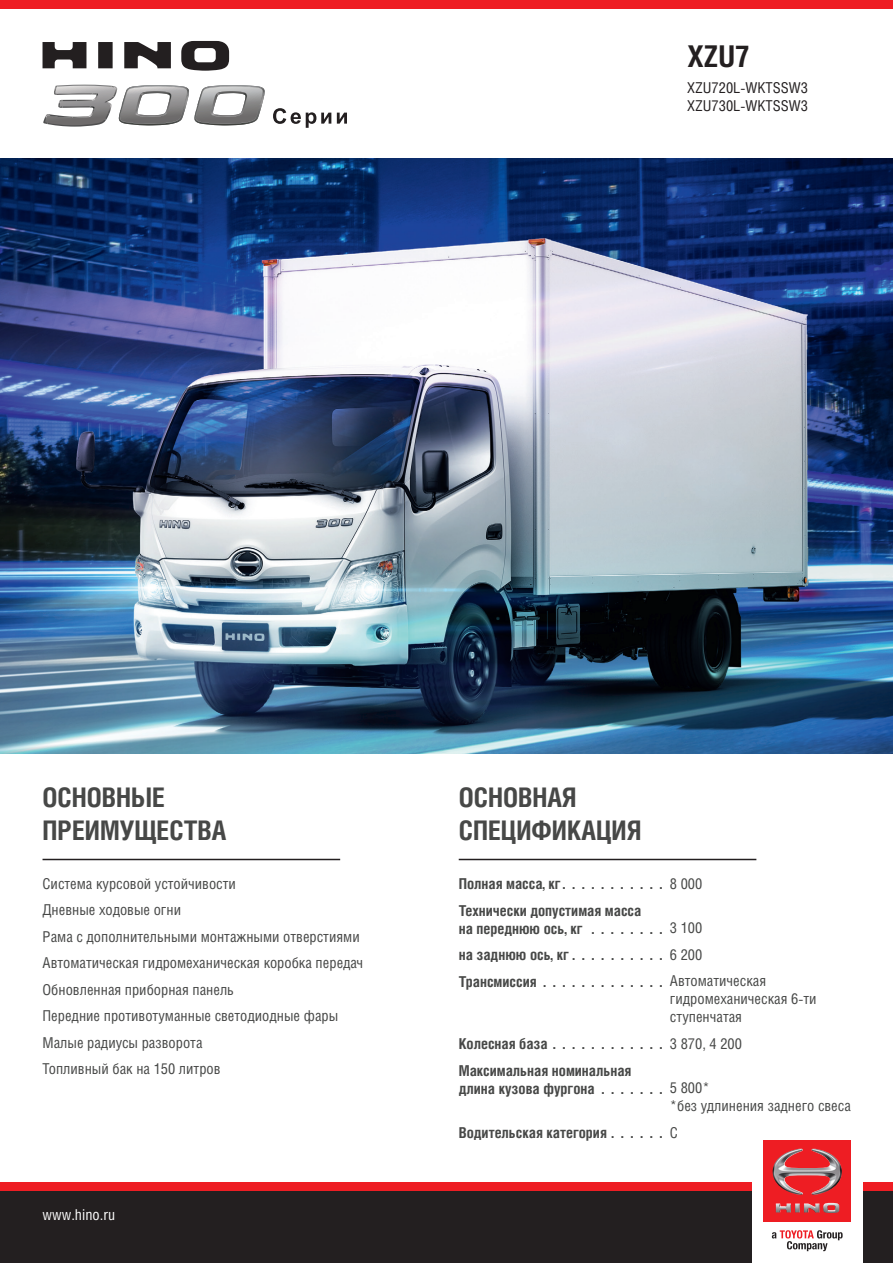
<style>
.page{position:relative;width:893px;height:1263px;background:#fff}
.page>*{position:absolute;margin:0;border:0;box-sizing:border-box;transform-origin:0 0}
.t1{font:700 30px "Helios Cond C";color:#231f20}
.t2{font:700 27px/32.4px "Helios Cond C";color:#474847}
.t3{font:15px/26.5px "Helios Cond C";color:#474847}
.t4{font:700 15px/26.5px "Helios Cond C";color:#474847}
.t5{font:15px/18px "Helios Cond C";color:#231f20}
.t6{font:15px "Helios Cond C";color:#fff}
</style>
<div class="page">
<div style="left:0;top:1191px;width:893px;height:72px;background:#231f20"></div>
<div style="left:0;top:1183px;width:893px;height:8px;background:#ee1d23"></div>
<div style="left:0;top:0;width:893px;height:9px;background:#ee1d23"></div>
<img style="left:0;top:159px;width:893px;height:594px">
<svg style="left:43px;top:85px;width:222px;height:41px"></svg>
<svg style="left:43px;top:41px;width:186px;height:30px"></svg>
<svg style="left:273px;top:108px;width:58px;height:20px"></svg>
<svg style="left:337px;top:113px;width:10px;height:11px"></svg>
<div style="left:752px;top:1130px;width:110px;height:131px;background:#fff"></div>
<svg style="left:772px;top:1230px;width:71px;height:21px"></svg>
<div style="left:764px;top:1140px;width:87px;height:81px;background:#ee1d23"></div>
<img style="left:773px;top:1148px;width:69px;height:65px">
<hr style="left:43px;top:859px;width:297px;height:1px;background:#231f20">
<hr style="left:459px;top:859px;width:297px;height:1px;background:#231f20">
<h1 class="t1" style="left:687px;top:38px;width:64px">XZU7</h1>
<p class="t5" style="left:687px;top:78px;width:122px">XZU720L-WKTSSW3<br>XZU730L-WKTSSW3</p>
<h2 class="t2" style="left:43px;top:780px;width:185px">ОСНОВНЫЕ<br>ПРЕИМУЩЕСТВА</h2>
<h2 class="t2" style="left:459px;top:780px;width:184px">ОСНОВНАЯ<br>СПЕЦИФИКАЦИЯ</h2>
<p class="t3" style="left:43px;top:870px;width:322px">Система курсовой устойчивости<br>Дневные ходовые огни<br>Рама с дополнительными монтажными отверстиями Автоматическая гидромеханическая коробка передач Обновленная приборная панель<br>Передние противотуманные светодиодные фары Малые радиусы разворота<br>Топливный бак на 150 литров</p>
<p class="t4" style="left:459px;top:870px;width:184px">Полная масса, кг<br>Технически допустимая масса</p>
<p class="t4" style="left:459px;top:915px;width:194px">на переднюю ось, кг<br>на заднюю ось, кг . . . . . . . . .<br>Трансмиссия . . . . . . . . . . . .</p>
<p class="t4" style="left:459px;top:1030px;width:194px">Колесная база . . . . . . . . . . .<br>Максимальная номинальная</p>
<p class="t4" style="left:459px;top:1075px;width:204px">длина кузова фургона . . . . . . .</p>
<p class="t4" style="left:459px;top:1119px;width:194px">Водительская категория . . . . .</p>
<p class="t3" style="left:670px;top:870px;width:34px">8 000</p>
<p class="t3" style="left:670px;top:914px;width:98px">3 100<br>6 200<br>Автоматическая</p>
<p class="t3" style="left:670px;top:990px;width:148px;line-height:18px">гидромеханическая 6-ти ступенчатая</p>
<p class="t3" style="left:670px;top:1030px;width:73px">3 870, 4 200</p>
<p class="t3" style="left:670px;top:1079px;width:182px;line-height:18px">5 800*<br>*без удлинения заднего свеса</p>
<p class="t3" style="left:670px;top:1119px;width:10px">C</p>
<p class="t6" style="left:43px;top:1206px;width:74px">www.hino.ru</p>
</div>
